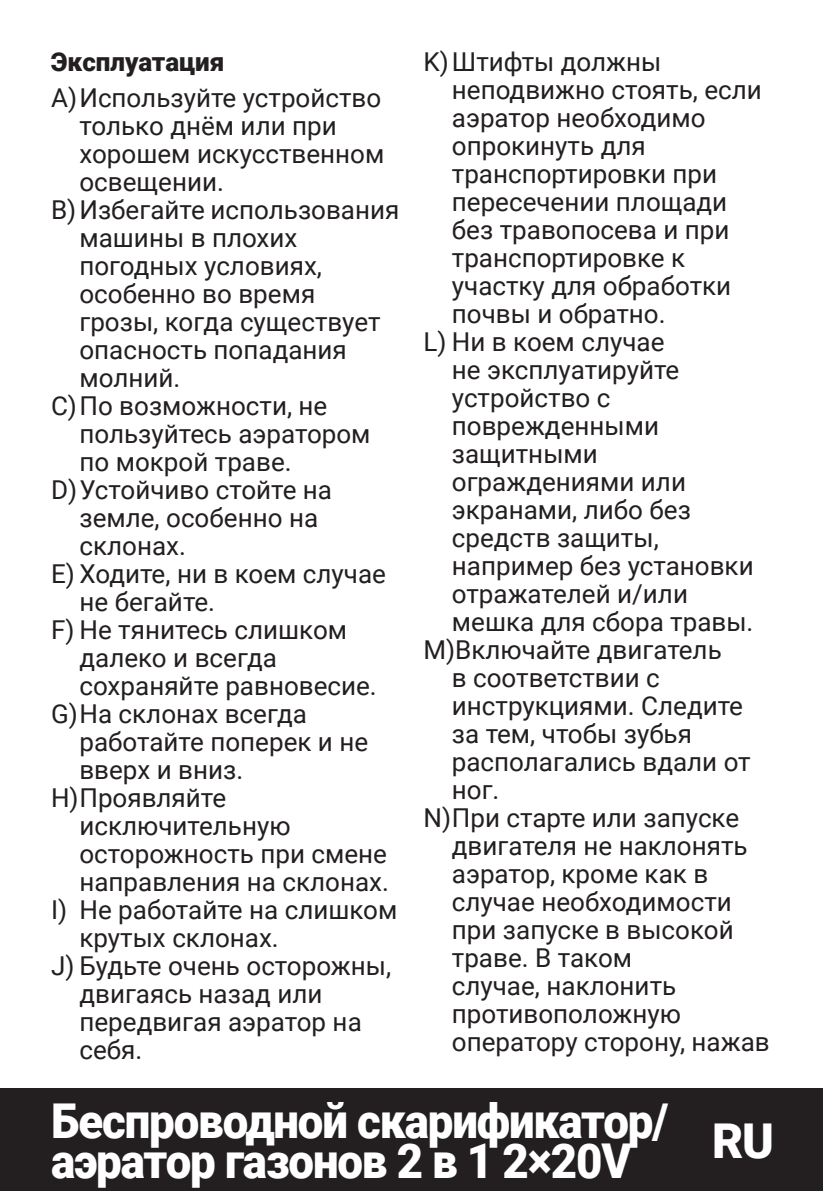
<style>
.page{position:relative;width:823px;height:1191px;background:#fff}
.page>*{position:absolute;margin:0;border:0;box-sizing:border-box;transform-origin:0 0}
.t1{font:900 48px/40px "Roboto";letter-spacing:-.025em;color:#fff;scale:.95 1}
.t2{font:900 48px "Roboto";letter-spacing:-.025em;color:#fff}
.t3{font:26px/28px "Roboto";color:#231f20}
.t4{font:900 26px "Roboto";color:#231f20}
</style>
<div class="page">
<div style="left:0;top:1089px;width:822px;height:102px;background:#231f20"></div>
<p class="t4" style="left:51px;top:43px;width:175px">Эксплуатация</p>
<p class="t3" style="left:79px;top:82px;width:306px;text-indent:-28px">A)Используйте устройство только днём или при хорошем искусственном освещении.</p>
<p class="t3" style="left:79px;top:194px;width:321px;text-indent:-28px">B)Избегайте использования машины в плохих погодных условиях, особенно во время грозы, когда существует опасность попадания молний.</p>
<p class="t3" style="left:79px;top:390px;width:292px;text-indent:-28px">C)По возможности, не пользуйтесь аэратором по мокрой траве.</p>
<p class="t3" style="left:79px;top:474px;width:254px;text-indent:-28px">D)Устойчиво стойте на земле, особенно на склонах.</p>
<p class="t3" style="left:79px;top:558px;width:308px;text-indent:-28px">E) Ходите, ни в коем случае не бегайте.</p>
<p class="t3" style="left:79px;top:614px;width:299px;text-indent:-28px">F) Не тянитесь слишком далеко и всегда сохраняйте равновесие.</p>
<p class="t3" style="left:79px;top:698px;width:290px;text-indent:-28px">G)На склонах всегда работайте поперек и не вверх и вниз.</p>
<p class="t3" style="left:79px;top:782px;width:311px;text-indent:-28px">H)Проявляйте исключительную осторожность при смене направления на склонах.</p>
<p class="t3" style="left:79px;top:894px;width:319px;text-indent:-28px">I) Не работайте на слишком крутых склонах.</p>
<p class="t3" style="left:79px;top:950px;width:313px;text-indent:-28px">J) Будьте очень осторожны, двигаясь назад или передвигая аэратор на себя.</p>
<p class="t3" style="left:451px;top:46px;width:311px;text-indent:-28px">K)Штифты должны неподвижно стоять, если аэратор необходимо опрокинуть для транспортировки при пересечении площади без травопосева и при транспортировке к участку для обработки почвы и обратно.</p>
<p class="t3" style="left:451px;top:326px;width:303px;text-indent:-28px">L) Ни в коем случае<br>не эксплуатируйте устройство с поврежденными защитными ограждениями или экранами, либо без средств защиты, например без установки отражателей и/или мешка для сбора травы.</p>
<p class="t3" style="left:451px;top:634px;width:300px;text-indent:-28px">M)Включайте двигатель<br>в соответствии с инструкциями. Следите за тем, чтобы зубья располагались вдали от ног.</p>
<p class="t3" style="left:451px;top:802px;width:319px;text-indent:-28px">N)При старте или запуске двигателя не наклонять аэратор, кроме как в случае необходимости при запуске в высокой траве. В таком<br>случае, наклонить противоположную оператору сторону, нажав</p>
<h1 class="t1" style="left:51px;top:1099px;width:651px">Беспроводной скарификатор/ аэратор газонов 2 в 1 2×20V</h1>
<h1 class="t2" style="left:711px;top:1107px;width:64px">RU</h1>
</div>
